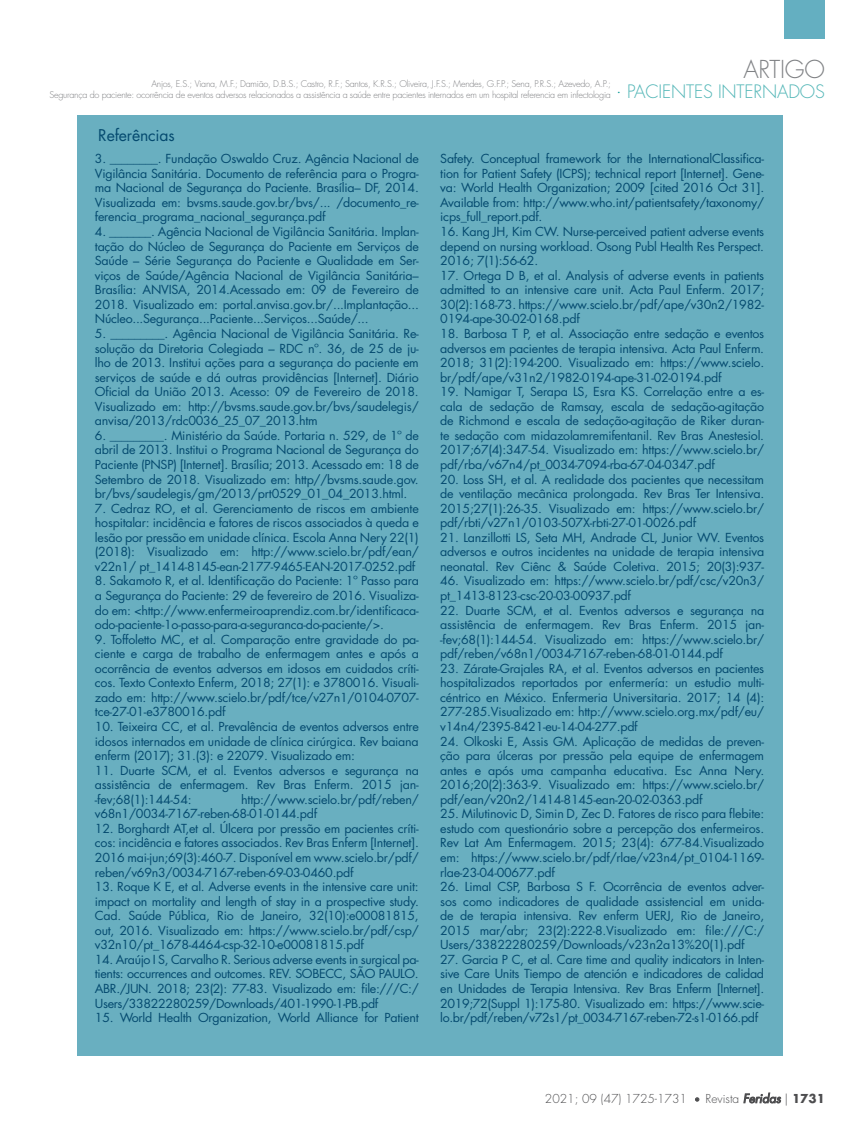
<style>
.page{position:relative;width:859px;height:1132px;background:#fff}
.page>*{position:absolute;margin:0;border:0;box-sizing:border-box;transform-origin:0 0}
.t1{font:300 24px "Futura Std";letter-spacing:-.01em;color:#808285}
.t2{font:300 18px "Futura Std";letter-spacing:-.01em;color:#53b6b7}
.t3{font:15.75px "Futura Std";letter-spacing:-.01em;color:#044a6f}
.t4{font:12.15px/14.5px "Futura Std";letter-spacing:-.02em;color:#044a6f;text-align:justify}
.t5{font:300 12px "Futura Std";color:#4d4d4f}
.t6{font:300 9px/10.8px "Futura Std";letter-spacing:-.03em;color:#818285;text-align:right}
.s1{font-size:9px}
.s2{font-weight:400;font-style:italic}
.s3{font-weight:700}
</style>
<div class="page">
<svg style="left:743px;top:1092px;width:38px;height:11px"></svg>
<div style="left:784px;top:0;width:41px;height:39px;background:#64afc1"></div>
<div style="left:77px;top:115px;width:705px;height:940px;background:#69afc0"></div>
<p class="t6" style="left:50px;top:78px;width:563px">Anjos, E.S.; Viana, M.F.; Damião, D.B.S.; Castro, R.F.; Santos, K.R.S.; Oliveira, J.F.S.; Mendes, G.F.P.; Sena, P.R.S.; Azevedo, A.P.;<br>Segurança do paciente: ocorrência de eventos adversos relacionados a assistência a saúde entre pacientes internados em um hospital referencia em infectologia</p>
<h1 class="t1" style="left:743px;top:55px;width:83px">ARTIGO</h1>
<h2 class="t2" style="left:616px;top:80px;width:210px"><sup>.</sup> PACIENTES INTERNADOS</h2>
<p class="t3" style="left:98px;top:125px;width:78px">Referências</p>
<p class="t4" style="left:95px;top:152px;width:325px">3. ________. Fundação Oswaldo Cruz. Agência Nacional de Vigilância Sanitária. Documento de referência para o Progra&shy;ma Nacional de Segurança do Paciente. Brasília– DF, 2014.<br>Visualizada em: bvsms.saude.gov.br/bvs/... /documento_re&shy;ferencia_programa_nacional_segurança.pdf</p>
<p class="t4" style="left:95px;top:224px;width:325px">4. _______. Agência Nacional de Vigilância Sanitária. Implan&shy;tação do Núcleo de Segurança do Paciente em Serviços de Saúde – Série Segurança do Paciente e Qualidade em Ser&shy;viços de Saúde/Agência Nacional de Vigilância Sanitária– Brasília: ANVISA, 2014.Acessado em: 09 de Fevereiro de 2018. Visualizado em: portal.anvisa.gov.br/...Implantação...<br>Núcleo...Segurança...Paciente...Serviços...Saúde/...</p>
<p class="t4" style="left:95px;top:326px;width:325px">5. _________. Agência Nacional de Vigilância Sanitária. Re&shy;solução da Diretoria Colegiada – RDC nº. 36, de 25 de ju&shy;lho de 2013. Institui ações para a segurança do paciente em serviços de saúde e dá outras providências [Internet]. Diário Oficial da União 2013. Acesso: 09 de Fevereiro de 2018.<br>Visualizado em: http://bvsms.saude.gov.br/bvs/saudelegis/ anvisa/2013/rdc0036_25_07_2013.htm</p>
<p class="t4" style="left:95px;top:428px;width:325px">6. _________. Ministério da Saúde. Portaria n. 529, de 1º de abril de 2013. Institui o Programa Nacional de Segurança do Paciente (PNSP) [Internet]. Brasília; 2013. Acessado em: 18 de Setembro de 2018. Visualizado em: http//bvsms.saude.gov. br/bvs/saudelegis/gm/2013/prt0529_01_04_2013.html.</p>
<p class="t4" style="left:95px;top:501px;width:325px">7. Cedraz RO, et al. Gerenciamento de riscos em ambiente hospitalar: incidência e fatores de riscos associados à queda e lesão por pressão em unidade clínica. Escola Anna Nery 22(1) (2018): Visualizado em: http://www.scielo.br/pdf/ean/ v22n1/ pt_1414-8145-ean-2177-9465-EAN-2017-0252.pdf</p>
<p class="t4" style="left:95px;top:573px;width:325px">8. Sakamoto R, et al. Identificação do Paciente: 1º Passo para a Segurança do Paciente: 29 de fevereiro de 2016. Visualiza&shy;do em: &lt;http://www.enfermeiroaprendiz.com.br/identificaca&shy;odo-paciente-1o-passo-para-a-seguranca-do-paciente/&gt;.</p>
<p class="t4" style="left:95px;top:631px;width:325px">9. Toffoletto MC, et al. Comparação entre gravidade do pa&shy;ciente e carga de trabalho de enfermagem antes e após a ocorrência de eventos adversos em idosos em cuidados críti&shy;cos. Texto Contexto Enferm, 2018; 27(1): e 3780016. Visuali&shy;zado em: http://www.scielo.br/pdf/tce/v27n1/0104-0707- tce-27-01-e3780016.pdf</p>
<p class="t4" style="left:95px;top:719px;width:325px">10. Teixeira CC, et al. Prevalência de eventos adversos entre idosos internados em unidade de clínica cirúrgica. Rev baiana enferm (2017); 31.(3): e 22079. Visualizado em:</p>
<p class="t4" style="left:95px;top:762px;width:325px">11. Duarte SCM, et al. Eventos adversos e segurança na assistência de enfermagem. Rev Bras Enferm. 2015 jan--fev;68(1):144-54:</p>
<p class="t4" style="left:95px;top:791px;width:325px;text-indent:146px">http://www.scielo.br/pdf/reben/ v68n1/0034-7167-reben-68-01-0144.pdf</p>
<p class="t4" style="left:95px;top:821px;width:325px">12. Borghardt AT,et al. Úlcera por pressão em pacientes críti&shy;cos: incidência e fatores associados. Rev Bras Enferm [Internet].<br>2016 mai-jun;69(3):460-7. Disponível em www.scielo.br/pdf/ reben/v69n3/0034-7167-reben-69-03-0460.pdf</p>
<p class="t4" style="left:95px;top:879px;width:325px">13. Roque K E, et al. Adverse events in the intensive care unit: impact on mortality and length of stay in a prospective study.<br>Cad. Saúde Pública, Rio de Janeiro, 32(10):e00081815, out, 2016. Visualizado em: https://www.scielo.br/pdf/csp/ v32n10/pt_1678-4464-csp-32-10-e00081815.pdf</p>
<p class="t4" style="left:95px;top:951px;width:325px">14. Araújo I S, Carvalho R. Serious adverse events in surgical pa&shy;tients: occurrences and outcomes. REV. SOBECC, SÃO PAULO.<br>ABR./JUN. 2018; 23(2): 77-83. Visualizado em: file:///C:/ Users/33822280259/Downloads/401-1990-1-PB.pdf</p>
<p class="t4" style="left:95px;top:1010px;width:325px">15. World Health Organization, World Alliance for Patient</p>
<p class="t4" style="left:440px;top:152px;width:325px">Safety. Conceptual framework for the InternationalClassifica&shy;tion for Patient Safety (ICPS); technical report [Internet]. Gene&shy;va: World Health Organization; 2009 [cited 2016 Oct 31].<br>Available from: http://www.who.int/patientsafety/taxonomy/ icps_full_report.pdf.</p>
<p class="t4" style="left:440px;top:224px;width:325px">16. Kang JH, Kim CW. Nurse-perceived patient adverse events depend on nursing workload. Osong Publ Health Res Perspect.<br>2016; 7(1):56-62.</p>
<p class="t4" style="left:440px;top:268px;width:325px">17. Ortega D B, et al. Analysis of adverse events in patients admitted to an intensive care unit. Acta Paul Enferm. 2017; 30(2):168-73. https://www.scielo.br/pdf/ape/v30n2/1982- 0194-ape-30-02-0168.pdf</p>
<p class="t4" style="left:440px;top:326px;width:325px">18. Barbosa T P, et al. Associação entre sedação e eventos adversos em pacientes de terapia intensiva. Acta Paul Enferm.<br>2018; 31(2):194-200. Visualizado em: https://www.scielo. br/pdf/ape/v31n2/1982-0194-ape-31-02-0194.pdf</p>
<p class="t4" style="left:440px;top:384px;width:325px">19. Namigar T, Serapa LS, Esra KS. Correlação entre a es&shy;cala de sedação de Ramsay, escala de sedação-agitação de Richmond e escala de sedação-agitação de Riker duran&shy;te sedação com midazolamremifentanil. Rev Bras Anestesiol.<br>2017;67(4):347-54. Visualizado em: https://www.scielo.br/ pdf/rba/v67n4/pt_0034-7094-rba-67-04-0347.pdf</p>
<p class="t4" style="left:440px;top:471px;width:325px">20. Loss SH, et al. A realidade dos pacientes que necessitam de ventilação mecânica prolongada. Rev Bras Ter Intensiva.<br>2015;27(1):26-35. Visualizado em: https://www.scielo.br/ pdf/rbti/v27n1/0103-507X-rbti-27-01-0026.pdf</p>
<p class="t4" style="left:440px;top:530px;width:325px">21. Lanzillotti LS, Seta MH, Andrade CL, Junior WV. Eventos adversos e outros incidentes na unidade de terapia intensiva neonatal. Rev Ciênc &amp; Saúde Coletiva. 2015; 20(3):937-</p>
<p class="t4" style="left:440px;top:573px;width:325px">46. Visualizado em: https://www.scielo.br/pdf/csc/v20n3/ pt_1413-8123-csc-20-03-00937.pdf</p>
<p class="t4" style="left:440px;top:602px;width:325px">22. Duarte SCM, et al. Eventos adversos e segurança na assistência de enfermagem. Rev Bras Enferm. 2015 jan--fev;68(1):144-54. Visualizado em: https://www.scielo.br/ pdf/reben/v68n1/0034-7167-reben-68-01-0144.pdf</p>
<p class="t4" style="left:440px;top:661px;width:325px">23. Zárate-Grajales RA, et al. Eventos adversos en pacientes hospitalizados reportados por enfermería: un estudio multi&shy;céntrico en México. Enfermeria Universitaria. 2017; 14 (4):<br>277-285.Visualizado em: http://www.scielo.org.mx/pdf/eu/ v14n4/2395-8421-eu-14-04-277.pdf</p>
<p class="t4" style="left:440px;top:733px;width:325px">24. Olkoski E, Assis GM. Aplicação de medidas de preven&shy;ção para úlceras por pressão pela equipe de enfermagem antes e após uma campanha educativa. Esc Anna Nery.<br>2016;20(2):363-9. Visualizado em: https://www.scielo.br/ pdf/ean/v20n2/1414-8145-ean-20-02-0363.pdf</p>
<p class="t4" style="left:440px;top:806px;width:325px">25. Milutinovic D, Simin D, Zec D. Fatores de risco para flebite: estudo com questionário sobre a percepção dos enfermeiros.<br>Rev Lat Am Enfermagem. 2015; 23(4): 677-84.Visualizado em: https://www.scielo.br/pdf/rlae/v23n4/pt_0104-1169- rlae-23-04-00677.pdf</p>
<p class="t4" style="left:440px;top:879px;width:325px">26. LimaI CSP, Barbosa S F. Ocorrência de eventos adver&shy;sos como indicadores de qualidade assistencial em unida&shy;de de terapia intensiva. Rev enferm UERJ, Rio de Janeiro, 2015 mar/abr; 23(2):222-8.Visualizado em: file:///C:/ Users/33822280259/Downloads/v23n2a13%20(1).pdf</p>
<p class="t4" style="left:440px;top:951px;width:325px">27. Garcia P C, et al. Care time and quality indicators in Inten&shy;sive Care Units Tiempo de atención e indicadores de calidad en Unidades de Terapia Intensiva. Rev Bras Enferm [Internet].<br>2019;72(Suppl 1):175-80. Visualizado em: https://www.scie&shy;lo.br/pdf/reben/v72s1/pt_0034-7167-reben-72-s1-0166.pdf</p>
<p class="t5" style="left:545px;top:1090px;width:281px">2021; 09 (47) 1725-1731 <span class="s1">•</span> Revista <span class="s2">Feridas</span> | <span class="s3">1731</span></p>
</div>
